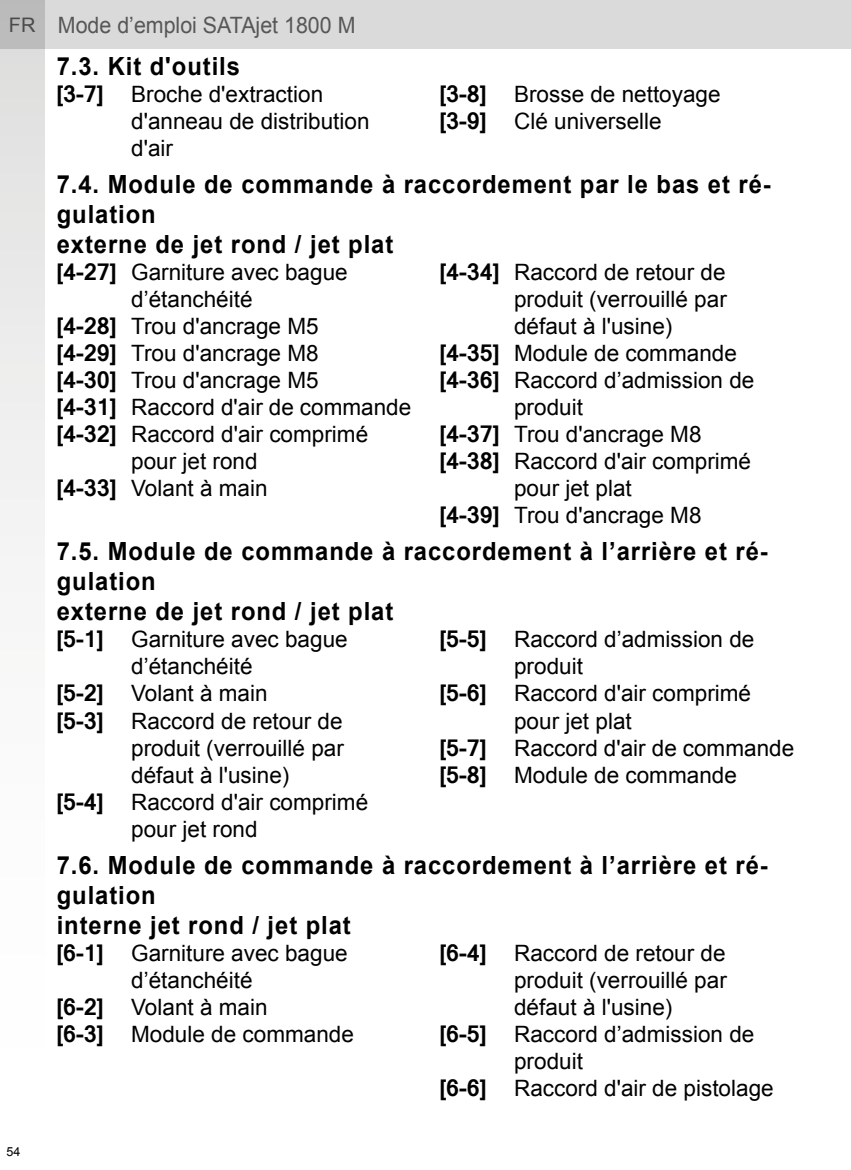
<style>
.page{position:relative;width:851px;height:1170px;background:#fff}
.page>*{position:absolute;margin:0;border:0;box-sizing:border-box;transform-origin:0 0}
.t1{font:700 25px/30px "Arial";letter-spacing:.04em;color:#000;scale:.95 1}
.t2{font:22.5px/27px "Arial";color:#000}
.t3{font:22.5px "Arial";color:#575756;scale:.95 1}
.t4{font:12.5px "Arial";color:#000}
.s1{font-size:20px}
.s2{font-family:"Kartika";font-weight:700}
</style>
<div class="page">
<div style="left:0;top:0;width:850px;height:49px;background:#dadada"></div>
<svg style="left:0;top:0;width:44px;height:555px"></svg>
<p class="t3" style="left:9px;top:10px;width:366px"><span class="s1">FR</span> Mode d’emploi SATAjet 1800 M</p>
<p class="t1" style="left:57px;top:52px;width:194px">7.3. Kit d'outils</p>
<p class="t2" style="left:131px;top:81px;width:240px;text-indent:-74px"><span class="s2">[3-7]</span> Broche d'extraction d'anneau de distribution d'air</p>
<p class="t2" style="left:439px;top:81px;width:282px"><span class="s2">[3-8]</span> Brosse de nettoyage <span class="s2">[3-9]</span> Clé universelle</p>
<p class="t1" style="left:57px;top:170px;width:753px">7.4. Module de commande à raccordement par le bas et ré&shy;gulation<br>externe de jet rond / jet plat</p>
<p class="t2" style="left:57px;top:259px;width:292px"><span class="s2">[4-27]</span> Garniture avec bague</p>
<p class="t2" style="left:131px;top:286px;width:123px">d’étanchéité</p>
<p class="t2" style="left:57px;top:313px;width:263px"><span class="s2">[4-28]</span> Trou d'ancrage M5</p>
<p class="t2" style="left:57px;top:340px;width:263px"><span class="s2">[4-29]</span> Trou d'ancrage M8</p>
<p class="t2" style="left:57px;top:367px;width:263px"><span class="s2">[4-30]</span> Trou d'ancrage M5</p>
<p class="t2" style="left:57px;top:394px;width:356px"><span class="s2">[4-31]</span> Raccord d'air de commande</p>
<p class="t2" style="left:57px;top:421px;width:313px"><span class="s2">[4-32]</span> Raccord d'air comprimé</p>
<p class="t2" style="left:131px;top:448px;width:128px">pour jet rond</p>
<p class="t2" style="left:57px;top:475px;width:212px"><span class="s2">[4-33]</span> Volant à main</p>
<p class="t2" style="left:439px;top:259px;width:287px"><span class="s2">[4-34]</span> Raccord de retour de</p>
<p class="t2" style="left:514px;top:286px;width:214px">produit (verrouillé par</p>
<p class="t2" style="left:514px;top:313px;width:160px">défaut à l'usine)</p>
<p class="t2" style="left:439px;top:340px;width:298px"><span class="s2">[4-35]</span> Module de commande</p>
<p class="t2" style="left:439px;top:367px;width:316px"><span class="s2">[4-36]</span> Raccord d’admission de</p>
<p class="t2" style="left:514px;top:394px;width:70px">produit</p>
<p class="t2" style="left:439px;top:421px;width:263px"><span class="s2">[4-37]</span> Trou d'ancrage M8</p>
<p class="t2" style="left:439px;top:448px;width:313px"><span class="s2">[4-38]</span> Raccord d'air comprimé</p>
<p class="t2" style="left:514px;top:475px;width:119px">pour jet plat</p>
<p class="t2" style="left:439px;top:502px;width:263px"><span class="s2">[4-39]</span> Trou d'ancrage M8</p>
<p class="t1" style="left:57px;top:537px;width:749px">7.5. Module de commande à raccordement à l’arrière et ré&shy;gulation<br>externe de jet rond / jet plat</p>
<p class="t2" style="left:57px;top:626px;width:292px"><span class="s2">[5-1]</span> Garniture avec bague</p>
<p class="t2" style="left:131px;top:653px;width:123px">d’étanchéité</p>
<p class="t2" style="left:57px;top:680px;width:212px"><span class="s2">[5-2]</span> Volant à main</p>
<p class="t2" style="left:57px;top:707px;width:287px"><span class="s2">[5-3]</span> Raccord de retour de</p>
<p class="t2" style="left:131px;top:734px;width:214px">produit (verrouillé par</p>
<p class="t2" style="left:131px;top:761px;width:160px">défaut à l'usine)</p>
<p class="t2" style="left:57px;top:788px;width:313px"><span class="s2">[5-4]</span> Raccord d'air comprimé</p>
<p class="t2" style="left:131px;top:815px;width:128px">pour jet rond</p>
<p class="t2" style="left:439px;top:626px;width:316px"><span class="s2">[5-5]</span> Raccord d’admission de</p>
<p class="t2" style="left:514px;top:653px;width:70px">produit</p>
<p class="t2" style="left:439px;top:680px;width:313px"><span class="s2">[5-6]</span> Raccord d'air comprimé</p>
<p class="t2" style="left:514px;top:707px;width:119px">pour jet plat</p>
<p class="t2" style="left:439px;top:734px;width:356px"><span class="s2">[5-7]</span> Raccord d'air de commande</p>
<p class="t2" style="left:439px;top:761px;width:298px"><span class="s2">[5-8]</span> Module de commande</p>
<p class="t4" style="left:6px;top:1143px;width:15px">54</p>
<p class="t1" style="left:57px;top:850px;width:749px">7.6. Module de commande à raccordement à l’arrière et ré&shy;gulation<br>interne jet rond / jet plat</p>
<p class="t2" style="left:57px;top:939px;width:292px"><span class="s2">[6-1]</span> Garniture avec bague</p>
<p class="t2" style="left:131px;top:966px;width:123px">d’étanchéité</p>
<p class="t2" style="left:57px;top:993px;width:212px"><span class="s2">[6-2]</span> Volant à main</p>
<p class="t2" style="left:57px;top:1020px;width:298px"><span class="s2">[6-3]</span> Module de commande</p>
<p class="t2" style="left:439px;top:939px;width:287px"><span class="s2">[6-4]</span> Raccord de retour de</p>
<p class="t2" style="left:514px;top:966px;width:214px">produit (verrouillé par</p>
<p class="t2" style="left:514px;top:993px;width:160px">défaut à l'usine)</p>
<p class="t2" style="left:439px;top:1020px;width:316px"><span class="s2">[6-5]</span> Raccord d’admission de</p>
<p class="t2" style="left:514px;top:1047px;width:70px">produit</p>
<p class="t2" style="left:439px;top:1074px;width:335px"><span class="s2">[6-6]</span> Raccord d'air de pistolage</p>
</div>
